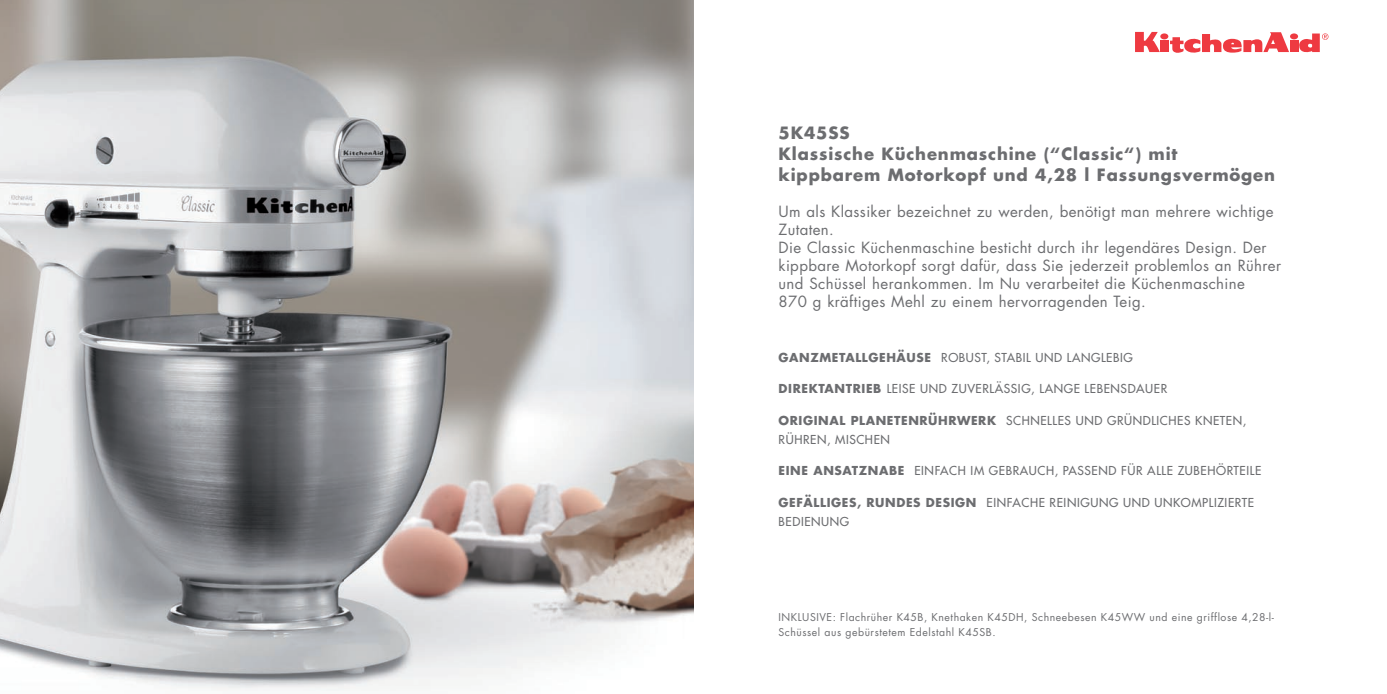
<style>
.page{position:relative;width:1387px;height:694px;background:#fff}
.page>*{position:absolute;margin:0;border:0;box-sizing:border-box;transform-origin:0 0}
.t1{font:700 16.5px/21px "Futura";letter-spacing:.05em;color:#6c6d70}
.t2{font:15px/18px "Futura";letter-spacing:.025em;color:#6c6d70}
.t3{font:12px/18.8px "Futura";letter-spacing:.05em;color:#6c6d70}
.t4{font:10.5px/15px "Futura";letter-spacing:.05em;color:#6c6d70}
.s1{font-weight:700}
</style>
<div class="page">
<img style="left:0;top:0;width:693px;height:691px">
<svg style="left:1135px;top:32px;width:24px;height:20px"></svg>
<div style="left:1160px;top:40px;width:8px;height:12px;background:#ee3a41"></div>
<div style="left:1160px;top:33px;width:8px;height:6px;background:#ee3a41;border-radius:50%"></div>
<div style="left:1289px;top:40px;width:8px;height:12px;background:#ee3a41"></div>
<svg style="left:1289px;top:33px;width:8px;height:6px"></svg>
<svg style="left:1170px;top:32px;width:118px;height:21px"></svg>
<svg style="left:1298px;top:33px;width:30px;height:20px"></svg>
<p class="t1" style="left:778px;top:122px;width:498px">5K45SS<br>Klassische Küchenmaschine (“Classic“) mit kippbarem Motorkopf und 4,28 l Fassungsvermögen</p>
<p class="t2" style="left:778px;top:202px;width:504px">Um als Klassiker bezeichnet zu werden, benötigt man mehrere wichtige Zutaten.<br>Die Classic Küchenmaschine besticht durch ihr legendäres Design. Der kippbare Motorkopf sorgt dafür, dass Sie jederzeit problemlos an Rührer und Schüssel herankommen. Im Nu verarbeitet die Küchenmaschine<br>870 g kräftiges Mehl zu einem hervorragenden Teig.</p>
<p class="t3" style="left:778px;top:348px;width:356px"><span class="s1">GANZMETALLGEHÄUSE</span> ROBUST, STABIL UND LANGLEBIG</p>
<p class="t3" style="left:778px;top:379px;width:390px"><span class="s1">DIREKTANTRIEB</span> LEISE UND ZUVERLÄSSIG, LANGE LEBENSDAUER</p>
<p class="t3" style="left:778px;top:411px;width:469px"><span class="s1">ORIGINAL PLANETENRÜHRWERK</span> SCHNELLES UND GRÜNDLICHES KNETEN,<br>RÜHREN, MISCHEN</p>
<p class="t3" style="left:778px;top:461px;width:484px"><span class="s1">EINE ANSATZNABE</span> EINFACH IM GEBRAUCH, PASSEND FÜR ALLE ZUBEHÖRTEILE</p>
<p class="t3" style="left:778px;top:492px;width:477px"><span class="s1">GEFÄLLIGES, RUNDES DESIGN</span> EINFACHE REINIGUNG UND UNKOMPLIZIERTE<br>BEDIENUNG</p>
<p class="t4" style="left:778px;top:609px;width:497px">INKLUSIVE: Flachrüher K45B, Knethaken K45DH, Schneebesen K45WW und eine grifflose 4,28-l-<br>Schüssel aus gebürstetem Edelstahl K45SB.</p>
</div>
